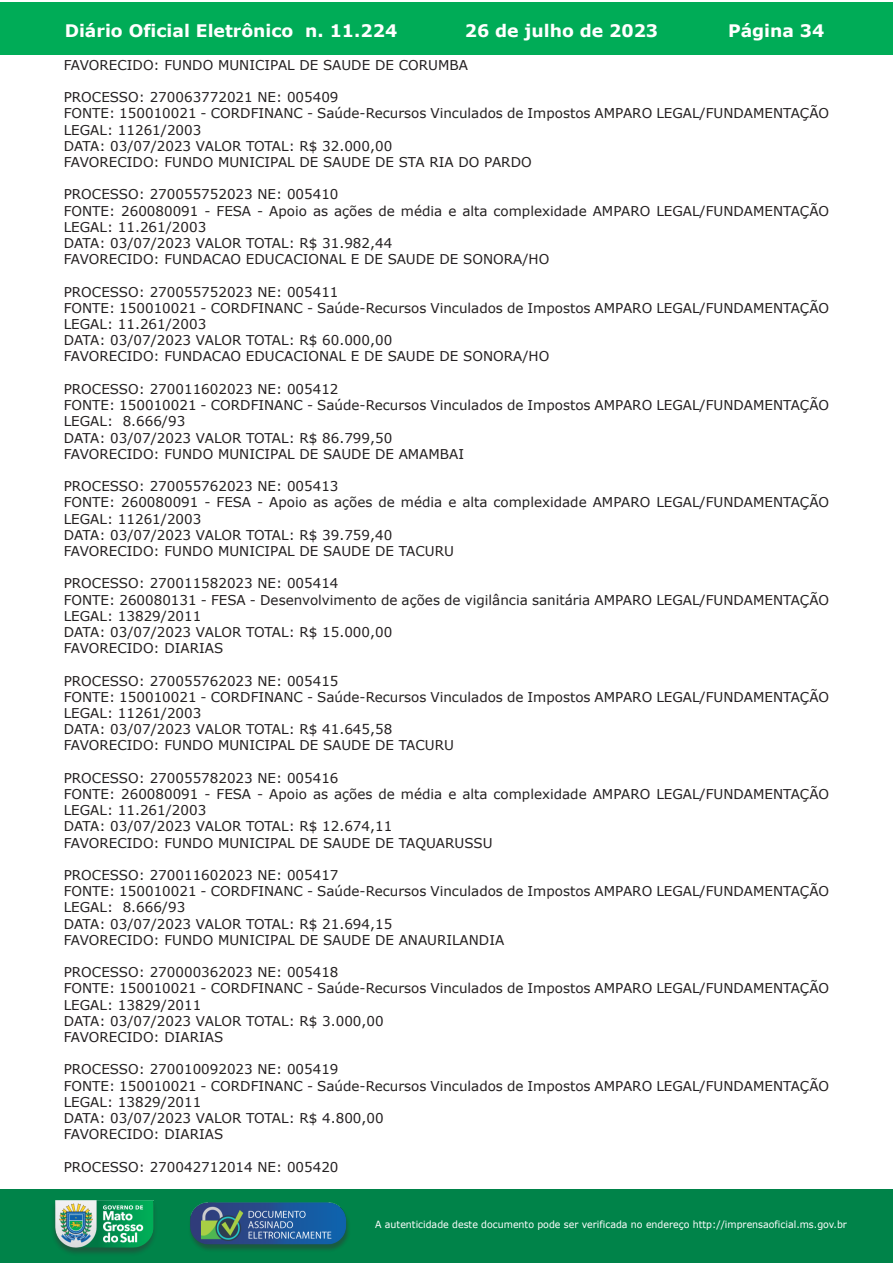
<style>
.page{position:relative;width:893px;height:1263px;background:#fff}
.page>*{position:absolute;margin:0;border:0;box-sizing:border-box;transform-origin:0 0}
.t1{font:700 17.25px "Verdana";color:#fff}
.t2{font:13.5px/16.2px "Verdana";color:#231f20}
.t3{font:9.9px "Verdana";color:#fff;scale:.95 1}
</style>
<div class="page">
<div style="left:0;top:2px;width:893px;height:53px;background:#00ac57"></div>
<div style="left:1px;top:1189px;width:892px;height:74px;background:#008349"></div>
<img style="left:49px;top:1198px;width:111px;height:61px">
<img style="left:185px;top:1201px;width:168px;height:54px">
<p class="t1" style="left:65px;top:18px;width:334px">Diário Oficial Eletrônico n. 11.224</p>
<p class="t1" style="left:465px;top:18px;width:195px">26 de julho de 2023</p>
<p class="t1" style="left:728px;top:18px;width:98px">Página 34</p>
<p class="t2" style="left:64px;top:57px;width:406px">FAVORECIDO: FUNDO MUNICIPAL DE SAUDE DE CORUMBA</p>
<p class="t2" style="left:64px;top:89px;width:767px">PROCESSO: 270063772021 NE: 005409<br>FONTE: 150010021 - CORDFINANC - Saúde-Recursos Vinculados de Impostos AMPARO LEGAL/FUNDAMENTAÇÃO LEGAL: 11261/2003<br>DATA: 03/07/2023 VALOR TOTAL: R$ 32.000,00<br>FAVORECIDO: FUNDO MUNICIPAL DE SAUDE DE STA RIA DO PARDO</p>
<p class="t2" style="left:64px;top:186px;width:767px">PROCESSO: 270055752023 NE: 005410<br>FONTE: 260080091 - FESA - Apoio as ações de média e alta complexidade AMPARO LEGAL/FUNDAMENTAÇÃO LEGAL: 11.261/2003<br>DATA: 03/07/2023 VALOR TOTAL: R$ 31.982,44<br>FAVORECIDO: FUNDACAO EDUCACIONAL E DE SAUDE DE SONORA/HO</p>
<p class="t2" style="left:64px;top:284px;width:767px">PROCESSO: 270055752023 NE: 005411<br>FONTE: 150010021 - CORDFINANC - Saúde-Recursos Vinculados de Impostos AMPARO LEGAL/FUNDAMENTAÇÃO LEGAL: 11.261/2003<br>DATA: 03/07/2023 VALOR TOTAL: R$ 60.000,00<br>FAVORECIDO: FUNDACAO EDUCACIONAL E DE SAUDE DE SONORA/HO</p>
<p class="t2" style="left:64px;top:381px;width:767px">PROCESSO: 270011602023 NE: 005412<br>FONTE: 150010021 - CORDFINANC - Saúde-Recursos Vinculados de Impostos AMPARO LEGAL/FUNDAMENTAÇÃO LEGAL: 8.666/93<br>DATA: 03/07/2023 VALOR TOTAL: R$ 86.799,50<br>FAVORECIDO: FUNDO MUNICIPAL DE SAUDE DE AMAMBAI</p>
<p class="t2" style="left:64px;top:478px;width:767px">PROCESSO: 270055762023 NE: 005413<br>FONTE: 260080091 - FESA - Apoio as ações de média e alta complexidade AMPARO LEGAL/FUNDAMENTAÇÃO LEGAL: 11261/2003<br>DATA: 03/07/2023 VALOR TOTAL: R$ 39.759,40<br>FAVORECIDO: FUNDO MUNICIPAL DE SAUDE DE TACURU</p>
<p class="t2" style="left:64px;top:575px;width:767px">PROCESSO: 270011582023 NE: 005414<br>FONTE: 260080131 - FESA - Desenvolvimento de ações de vigilância sanitária AMPARO LEGAL/FUNDAMENTAÇÃO LEGAL: 13829/2011<br>DATA: 03/07/2023 VALOR TOTAL: R$ 15.000,00<br>FAVORECIDO: DIARIAS</p>
<p class="t2" style="left:64px;top:672px;width:767px">PROCESSO: 270055762023 NE: 005415<br>FONTE: 150010021 - CORDFINANC - Saúde-Recursos Vinculados de Impostos AMPARO LEGAL/FUNDAMENTAÇÃO LEGAL: 11261/2003<br>DATA: 03/07/2023 VALOR TOTAL: R$ 41.645,58<br>FAVORECIDO: FUNDO MUNICIPAL DE SAUDE DE TACURU</p>
<p class="t2" style="left:64px;top:770px;width:767px">PROCESSO: 270055782023 NE: 005416<br>FONTE: 260080091 - FESA - Apoio as ações de média e alta complexidade AMPARO LEGAL/FUNDAMENTAÇÃO LEGAL: 11.261/2003<br>DATA: 03/07/2023 VALOR TOTAL: R$ 12.674,11<br>FAVORECIDO: FUNDO MUNICIPAL DE SAUDE DE TAQUARUSSU</p>
<p class="t2" style="left:64px;top:867px;width:767px">PROCESSO: 270011602023 NE: 005417<br>FONTE: 150010021 - CORDFINANC - Saúde-Recursos Vinculados de Impostos AMPARO LEGAL/FUNDAMENTAÇÃO LEGAL: 8.666/93<br>DATA: 03/07/2023 VALOR TOTAL: R$ 21.694,15<br>FAVORECIDO: FUNDO MUNICIPAL DE SAUDE DE ANAURILANDIA</p>
<p class="t2" style="left:64px;top:964px;width:767px">PROCESSO: 270000362023 NE: 005418<br>FONTE: 150010021 - CORDFINANC - Saúde-Recursos Vinculados de Impostos AMPARO LEGAL/FUNDAMENTAÇÃO LEGAL: 13829/2011<br>DATA: 03/07/2023 VALOR TOTAL: R$ 3.000,00<br>FAVORECIDO: DIARIAS</p>
<p class="t2" style="left:64px;top:1061px;width:767px">PROCESSO: 270010092023 NE: 005419<br>FONTE: 150010021 - CORDFINANC - Saúde-Recursos Vinculados de Impostos AMPARO LEGAL/FUNDAMENTAÇÃO LEGAL: 13829/2011<br>DATA: 03/07/2023 VALOR TOTAL: R$ 4.800,00<br>FAVORECIDO: DIARIAS</p>
<p class="t2" style="left:64px;top:1158px;width:276px">PROCESSO: 270042712014 NE: 005420</p>
<p class="t3" style="left:375px;top:1218px;width:498px">A autenticidade deste documento pode ser verificada no endereço http://imprensaoficial.ms.gov.br</p>
</div>
